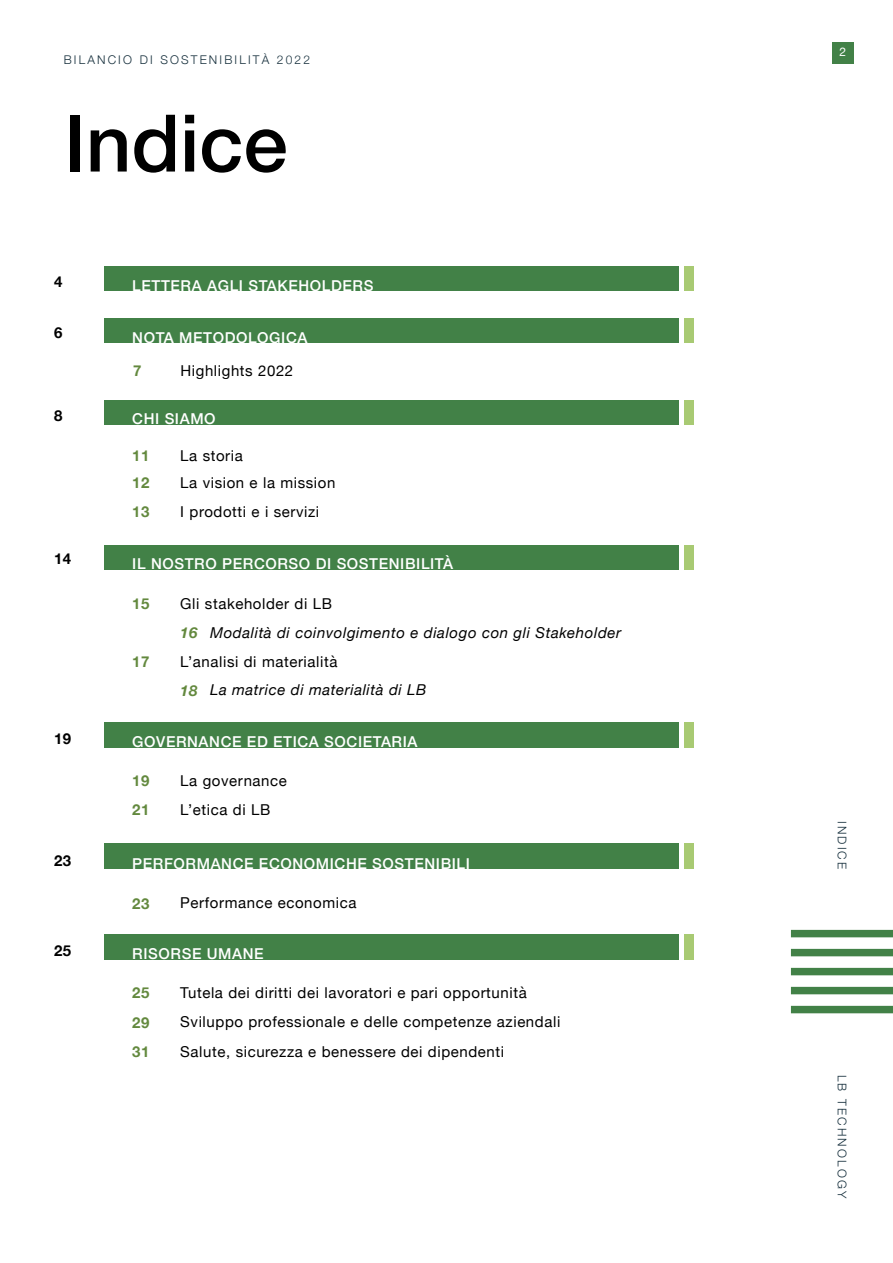
<style>
.page{position:relative;width:893px;height:1263px;background:#fff}
.page>*{position:absolute;margin:0;border:0;box-sizing:border-box;transform-origin:0 0}
.t1{font:500 79.5px "Helvetica Neue";color:#000}
.t2{font:15px "Helvetica Neue";letter-spacing:.04em;color:#000}
.t3{font:500 15px "Helvetica Neue";letter-spacing:.04em;color:#fff}
.t4{font:italic 15px "Helvetica Neue";letter-spacing:.04em;color:#000}
.t5{font:700 15px "Helvetica Neue";letter-spacing:.04em;color:#63893e}
.t6{font:700 15px "Helvetica Neue";letter-spacing:.04em;color:#000}
.t7{font:italic 700 15px "Helvetica Neue";color:#63893e}
.t8{font:300 12px "Helvetica Neue";letter-spacing:.18em;color:#17303d}
.t9{font:12px "Helvetica Neue";color:#fff}
.s1{font-weight:700;color:#63893e}
</style>
<div class="page">
<div style="left:832px;top:42px;width:22px;height:21px;background:#428147"></div>
<div style="left:791px;top:1006px;width:102px;height:7px;background:#428147"></div>
<div style="left:791px;top:987px;width:102px;height:7px;background:#428147"></div>
<div style="left:791px;top:968px;width:102px;height:7px;background:#428147"></div>
<div style="left:791px;top:949px;width:102px;height:7px;background:#428147"></div>
<div style="left:791px;top:930px;width:102px;height:7px;background:#428147"></div>
<div style="left:104px;top:266px;width:575px;height:24px;background:#428147"></div>
<div style="left:685px;top:266px;width:9px;height:24px;background:#a8ca73"></div>
<div style="left:685px;top:545px;width:9px;height:24px;background:#a8ca73"></div>
<div style="left:104px;top:545px;width:575px;height:24px;background:#428147"></div>
<div style="left:104px;top:318px;width:575px;height:25px;background:#428147"></div>
<div style="left:685px;top:318px;width:9px;height:25px;background:#a8ca73"></div>
<div style="left:104px;top:400px;width:575px;height:24px;background:#428147"></div>
<div style="left:685px;top:400px;width:9px;height:24px;background:#a8ca73"></div>
<div style="left:104px;top:722px;width:575px;height:25px;background:#428147"></div>
<div style="left:685px;top:722px;width:9px;height:25px;background:#a8ca73"></div>
<div style="left:104px;top:934px;width:575px;height:26px;background:#428147"></div>
<div style="left:685px;top:934px;width:9px;height:26px;background:#a8ca73"></div>
<div style="left:104px;top:843px;width:575px;height:26px;background:#428147"></div>
<div style="left:685px;top:843px;width:9px;height:26px;background:#a8ca73"></div>
<p class="t8" style="left:64px;top:50px;width:248px">BILANCIO DI SOSTENIBILITÀ 2022</p>
<h1 class="t1" style="left:64px;top:79px;width:225px">Indice</h1>
<p class="t6" style="left:54px;top:270px;width:10px">4</p>
<p class="t3" style="left:132px;top:273px;width:243px">LETTERA AGLI STAKEHOLDERS</p>
<p class="t6" style="left:54px;top:320px;width:10px">6</p>
<p class="t3" style="left:132px;top:325px;width:177px">NOTA METODOLOGICA</p>
<p class="t5" style="left:133px;top:359px;width:10px">7</p>
<p class="t2" style="left:180px;top:360px;width:114px">Highlights 2022</p>
<p class="t6" style="left:54px;top:404px;width:10px">8</p>
<p class="t3" style="left:132px;top:407px;width:85px">CHI SIAMO</p>
<p class="t5" style="left:132px;top:444px;width:19px">11</p>
<p class="t2" style="left:180px;top:445px;width:64px">La storia</p>
<p class="t5" style="left:132px;top:471px;width:19px">12</p>
<p class="t2" style="left:180px;top:472px;width:157px">La vision e la mission</p>
<p class="t5" style="left:132px;top:500px;width:19px">13</p>
<p class="t2" style="left:180px;top:501px;width:140px">I prodotti e i servizi</p>
<p class="t6" style="left:54px;top:547px;width:19px">14</p>
<p class="t3" style="left:132px;top:552px;width:322px">IL NOSTRO PERCORSO DI SOSTENIBILITÀ</p>
<p class="t5" style="left:132px;top:592px;width:19px">15</p>
<p class="t2" style="left:180px;top:593px;width:153px">Gli stakeholder di LB</p>
<p class="t4" style="left:180px;top:622px;width:442px"><span class="s1">16</span> Modalità di coinvolgimento e dialogo con gli Stakeholder</p>
<p class="t5" style="left:132px;top:649px;width:19px">17</p>
<p class="t2" style="left:180px;top:651px;width:159px">L’analisi di materialità</p>
<p class="t7" style="left:180px;top:679px;width:19px">18</p>
<p class="t4" style="left:210px;top:679px;width:218px">La matrice di materialità di LB</p>
<p class="t6" style="left:54px;top:727px;width:19px">19</p>
<p class="t3" style="left:132px;top:730px;width:287px">GOVERNANCE ED ETICA SOCIETARIA</p>
<p class="t5" style="left:132px;top:769px;width:19px">19</p>
<p class="t2" style="left:180px;top:770px;width:108px">La governance</p>
<p class="t5" style="left:132px;top:798px;width:19px">21</p>
<p class="t2" style="left:180px;top:798px;width:92px">L’etica di LB</p>
<p class="t6" style="left:54px;top:848px;width:19px">23</p>
<p class="t3" style="left:132px;top:851px;width:339px">PERFORMANCE ECONOMICHE SOSTENIBILI</p>
<p class="t5" style="left:132px;top:892px;width:19px">23</p>
<p class="t2" style="left:180px;top:892px;width:178px">Performance economica</p>
<p class="t6" style="left:54px;top:939px;width:19px">25</p>
<p class="t3" style="left:132px;top:942px;width:133px">RISORSE UMANE</p>
<p class="t5" style="left:132px;top:981px;width:19px">25</p>
<p class="t2" style="left:180px;top:982px;width:348px">Tutela dei diritti dei lavoratori e pari opportunità</p>
<p class="t5" style="left:132px;top:1011px;width:19px">29</p>
<p class="t2" style="left:180px;top:1011px;width:382px">Sviluppo professionale e delle competenze aziendali</p>
<p class="t5" style="left:132px;top:1040px;width:19px">31</p>
<p class="t2" style="left:180px;top:1040px;width:325px">Salute, sicurezza e benessere dei dipendenti</p>
<p class="t9" style="left:840px;top:43px;width:8px">2</p>
<p class="t8" style="left:852px;top:821px;width:50px;rotate:90deg">INDICE</p>
<p class="t8" style="left:852px;top:1075px;width:125px;rotate:90deg">LB TECHNOLOGY</p>
</div>
